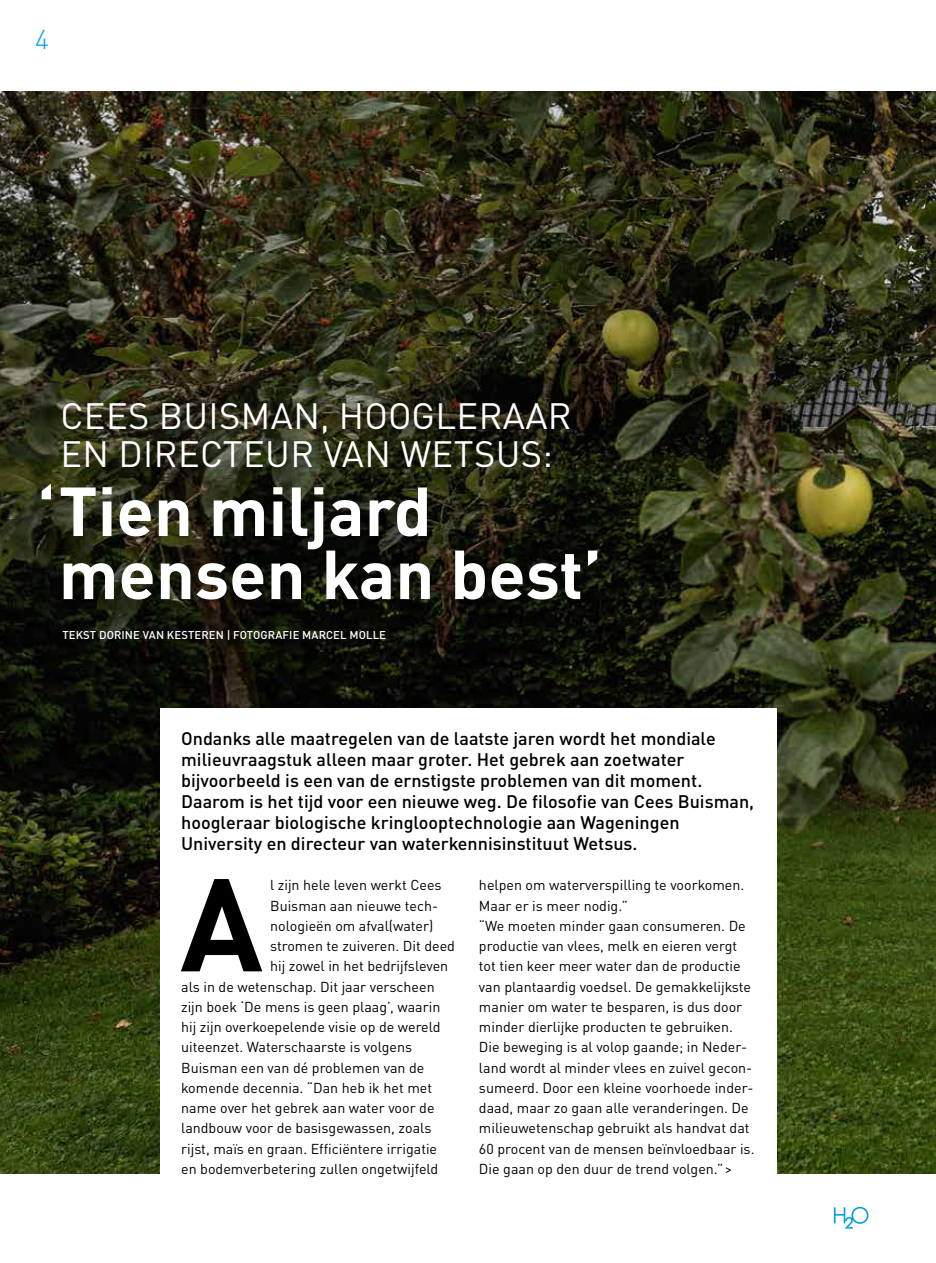
<style>
.page{position:relative;width:936px;height:1263px;background:#fff}
.page>*{position:absolute;margin:0;border:0;box-sizing:border-box;transform-origin:0 0}
.t1{font:700 129.6px "DIN Pro";color:#000}
.t2{font:700 68.25px/63px "DIN Pro";color:#fff}
.t3{font:36.3px/37.2px "DIN Pro";letter-spacing:.01em;color:#fff}
.t4{font:300 27px "DIN Pro";color:#009ee3}
.t5{font:500 18px/21px "DIN Pro";color:#000}
.t6{font:14.25px/20.2px "DIN Pro";color:#000}
.t7{font:500 11.25px "DIN Pro";letter-spacing:.01em;color:#fff}
</style>
<div class="page">
<svg style="left:833px;top:1207px;width:35px;height:21px"></svg>
<img style="left:0;top:92px;width:935px;height:1082px">
<div style="left:160px;top:708px;width:616px;height:476px;background:#fff"></div>
<h3 class="t4" style="left:35px;top:18px;width:15px">4</h3>
<h2 class="t2" style="left:37px;top:475px;width:20px">‘</h2>
<h3 class="t3" style="left:60px;top:394px;width:512px">CEES BUISMAN, HOOGLERAAR<br>EN DIRECTEUR VAN WETSUS:</h3>
<h2 class="t2" style="left:59px;top:472px;width:544px">Tien miljard mensen kan best’</h2>
<p class="t7" style="left:62px;top:625px;width:325px">TEKST DORINE VAN KESTEREN | FOTOGRAFIE MARCEL MOLLE</p>
<p class="t5" style="left:181px;top:725px;width:574px">Ondanks alle maatregelen van de laatste jaren wordt het mondiale milieuvraagstuk alleen maar groter. Het gebrek aan zoetwater bijvoorbeeld is een van de ernstigste problemen van dit moment.<br>Daarom is het tijd voor een nieuwe weg. De filosofie van Cees Buisman, hoogleraar biologische kringlooptechnologie aan Wageningen University en directeur van waterkennisinstituut Wetsus.</p>
<h1 class="t1" style="left:180px;top:816px;width:84px">A</h1>
<p class="t6" style="left:270px;top:874px;width:173px">l zijn hele leven werkt Cees</p>
<p class="t6" style="left:270px;top:894px;width:170px">Buisman aan nieuwe tech-</p>
<p class="t6" style="left:270px;top:914px;width:165px">nologieën om afval(water)</p>
<p class="t6" style="left:270px;top:934px;width:186px">stromen te zuiveren. Dit deed</p>
<p class="t6" style="left:270px;top:955px;width:180px">hij zowel in het bedrijfsleven</p>
<p class="t6" style="left:181px;top:975px;width:255px">als in de wetenschap. Dit jaar verscheen</p>
<p class="t6" style="left:181px;top:995px;width:261px">zijn boek ‘De mens is geen plaag’, waarin</p>
<p class="t6" style="left:181px;top:1015px;width:261px">hij zijn overkoepelende visie op de wereld</p>
<p class="t6" style="left:181px;top:1036px;width:232px">uiteenzet. Waterschaarste is volgens</p>
<p class="t6" style="left:181px;top:1056px;width:245px">Buisman een van dé problemen van de</p>
<p class="t6" style="left:181px;top:1076px;width:252px">komende decennia. “Dan heb ik het met</p>
<p class="t6" style="left:181px;top:1096px;width:255px">name over het gebrek aan water voor de</p>
<p class="t6" style="left:181px;top:1117px;width:252px">landbouw voor de basisgewassen, zoals</p>
<p class="t6" style="left:181px;top:1137px;width:257px">rijst, maïs en graan. Efficiëntere irrigatie</p>
<p class="t6" style="left:181px;top:1157px;width:259px">en bodemverbetering zullen ongetwijfeld</p>
<p class="t6" style="left:479px;top:874px;width:277px">helpen om waterverspilling te voorkomen.<br>Maar er is meer nodig.”<br>“We moeten minder gaan consumeren. De productie van vlees, melk en eieren vergt tot tien keer meer water dan de productie van plantaardig voedsel. De gemakkelijkste manier om water te besparen, is dus door minder dierlijke producten te gebruiken.<br>Die beweging is al volop gaande; in Neder&shy;land wordt al minder vlees en zuivel gecon&shy;sumeerd. Door een kleine voorhoede inder&shy;daad, maar zo gaan alle veranderingen. De milieuwetenschap gebruikt als handvat dat 60 procent van de mensen beïnvloedbaar is.<br>Die gaan op den duur de trend volgen.”&gt;</p>
</div>
